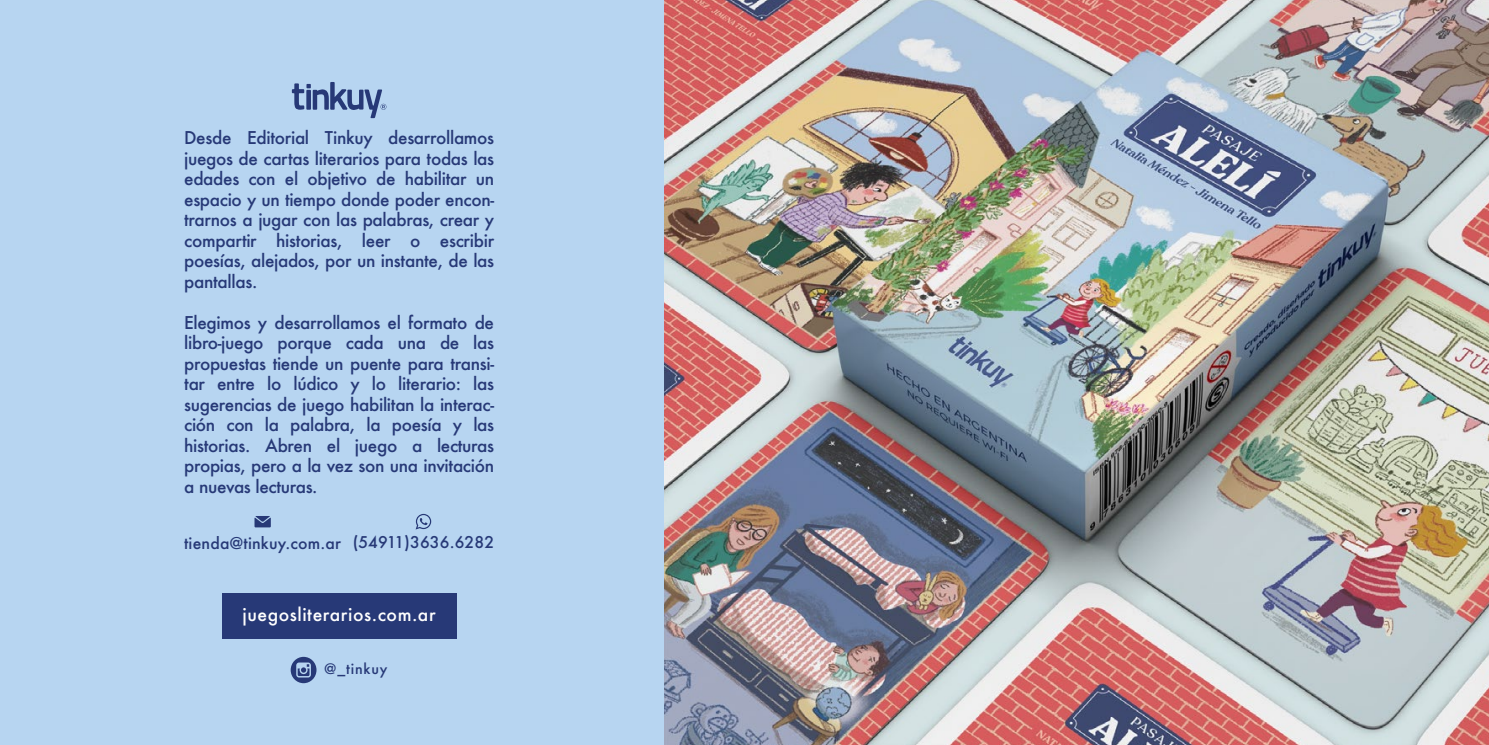
<style>
.page{position:relative;width:1489px;height:745px;background:#fff}
.page>*{position:absolute;margin:0;border:0;box-sizing:border-box;transform-origin:0 0}
.t1{font:500 17.5px "Futura";letter-spacing:.03em;color:#fff}
.t2{font:500 17.15px/20.5px "Futura";letter-spacing:-.02em;color:#273977;text-align:justify}
.t3{font:500 15.75px "Futura";letter-spacing:.01em;color:#273977}
.t4{font:500 14px "Futura";letter-spacing:.06em;color:#273977}
</style>
<div class="page">
<div style="left:0;top:0;width:744px;height:744px;background:#b7d5f1"></div>
<div style="left:222px;top:593px;width:234px;height:45px;background:#273977"></div>
<img style="left:664px;top:0;width:824px;height:744px">
<svg style="left:254px;top:516px;width:17px;height:11px"></svg>
<svg style="left:415px;top:513px;width:16px;height:16px"></svg>
<svg style="left:291px;top:656px;width:25px;height:26px"></svg>
<svg style="left:292px;top:82px;width:94px;height:36px"></svg>
<p class="t2" style="left:184px;top:127px;width:311px">Desde Editorial Tinkuy desarrollamos juegos de cartas literarios para todas las edades con el objetivo de habilitar un espacio y un tiempo donde poder encon&shy;trarnos a jugar con las palabras, crear y compartir historias, leer o escribir poesías, alejados, por un instante, de las pantallas.</p>
<p class="t2" style="left:184px;top:311px;width:311px">Elegimos y desarrollamos el formato de libro-juego porque cada una de las propuestas tiende un puente para transi&shy;tar entre lo lúdico y lo literario : las sugerencias de juego habilitan la interac&shy;ción con la palabra, la poesía y las historias. Abren el juego a lecturas propias, pero a la vez son una invitación a nuevas lecturas.</p>
<p class="t3" style="left:184px;top:531px;width:311px">tienda@tinkuy.com.ar (54911)3636.6282</p>
<p class="t1" style="left:243px;top:601px;width:194px">juegosliterarios.com.ar</p>
<p class="t4" style="left:324px;top:659px;width:65px">@_tinkuy</p>
</div>
